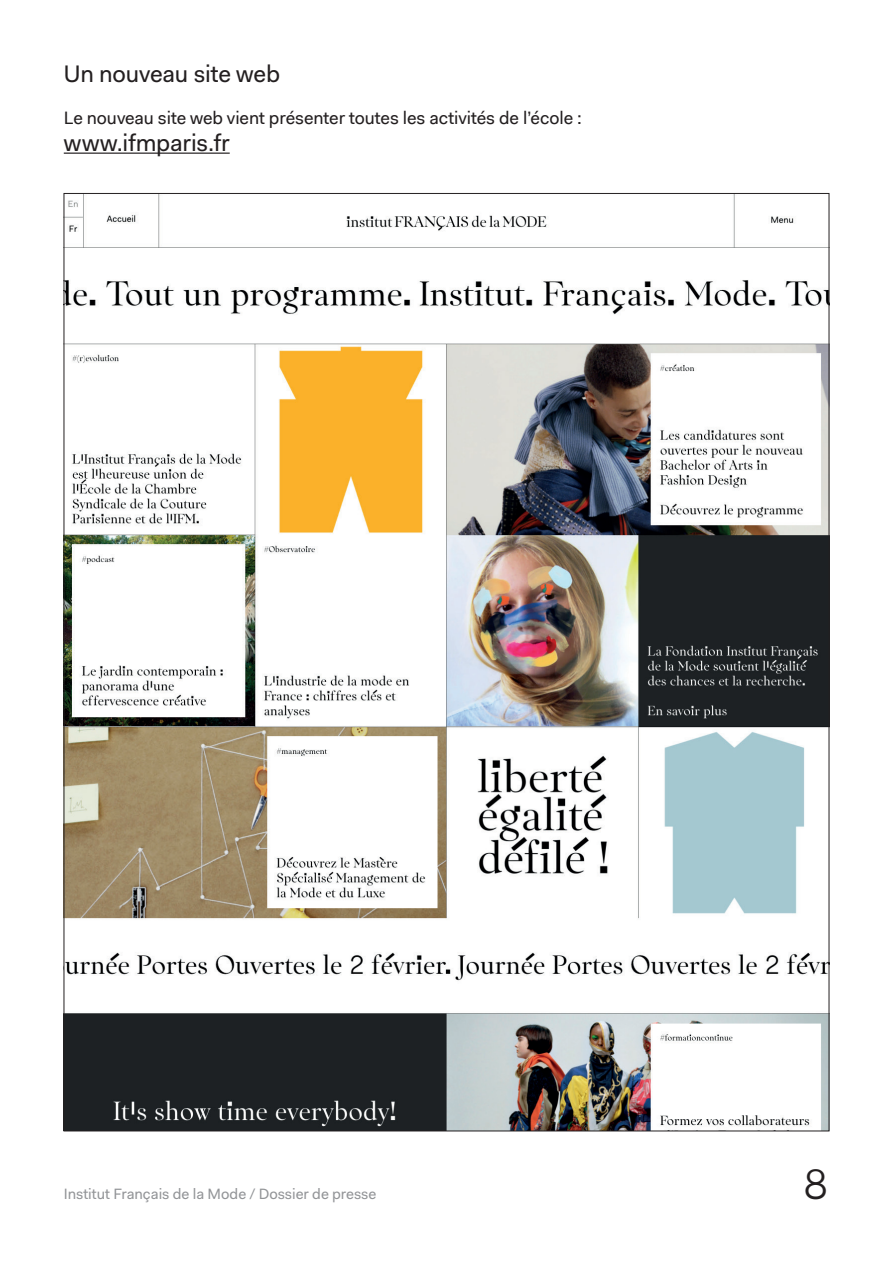
<style>
.page{position:relative;width:893px;height:1263px;background:#fff}
.page>*{position:absolute;margin:0;border:0;box-sizing:border-box;transform-origin:0 0}
.t1{font:45px "IFM Paris";color:#231f20}
.t2{font:24px "Fakt";letter-spacing:-.005em;color:#231f20}
.t3{font:18px "Fakt Pro";color:#231f20}
.t4{font:15px "Fakt";color:#939598}
</style>
<div class="page">
<img style="left:66px;top:195px;width:761px;height:934px">
<hr style="left:64px;top:153px;width:166px;height:1px;background:#231f20">
<h2 class="t2" style="left:64px;top:57px;width:218px">Un nouveau site web</h2>
<p class="t3" style="left:64px;top:106px;width:520px">Le nouveau site web vient présenter toutes les activités de l’école :</p>
<h2 class="t2" style="left:64px;top:126px;width:167px">www.ifmparis.fr</h2>
<p class="t4" style="left:64px;top:1184px;width:314px">Institut Français de la Mode / Dossier de presse</p>
<h1 class="t1" style="left:802px;top:1153px;width:28px">8</h1>
</div>
